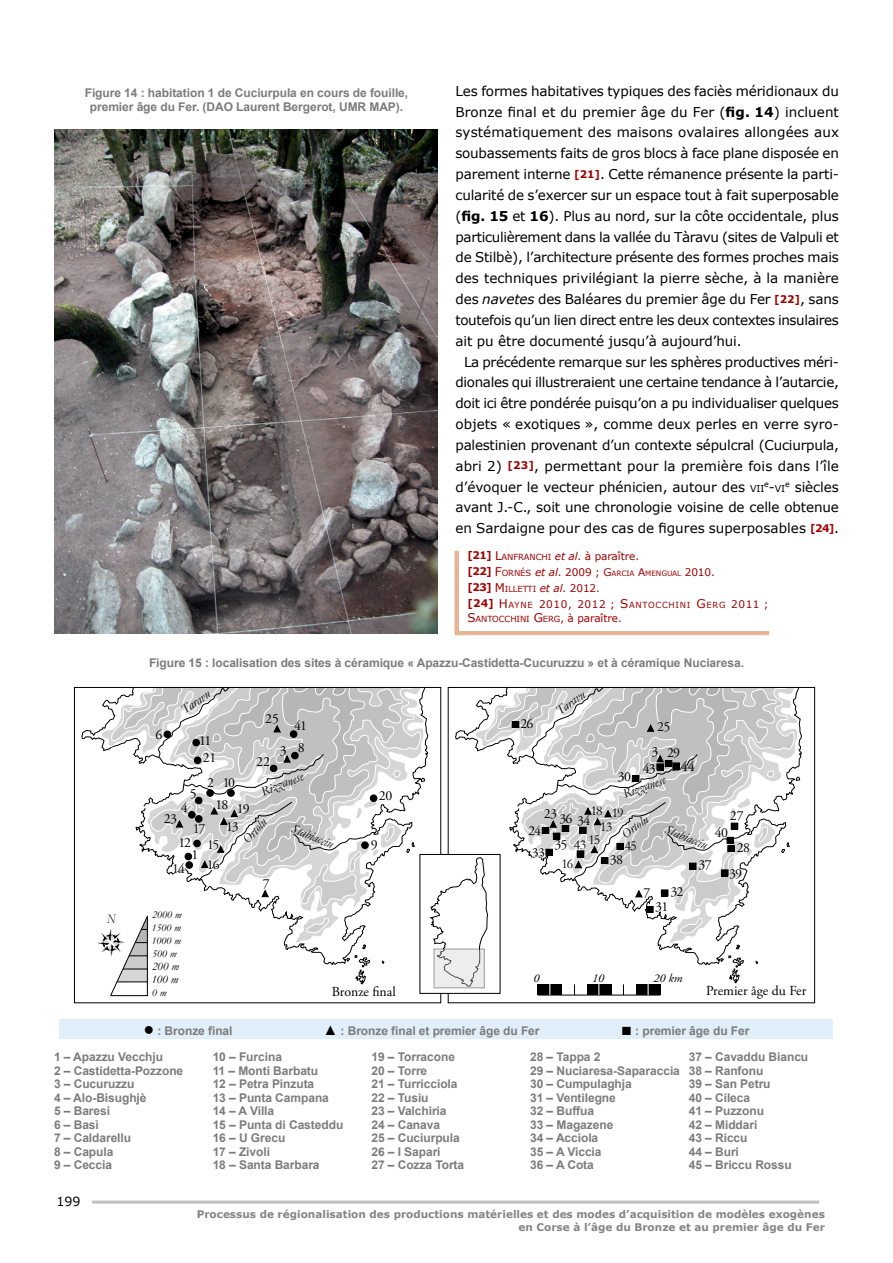
<style>
.page{position:relative;width:893px;height:1263px;background:#fff}
.page>*{position:absolute;margin:0;border:0;box-sizing:border-box;transform-origin:0 0}
.t1{font:13.8px/20.2px "Adobe Garamond Pro";letter-spacing:-.05em;color:#000}
.t2{font:13.8px "Adobe Garamond Pro";color:#000}
.t3{font:13.8px/13.2px "Garamond";letter-spacing:-.075em;color:#000}
.t4{font:13.5px/20.9px "Verdana";letter-spacing:-.005em;color:#000;text-align:justify}
.t5{font:italic 13.2px "Garamond";color:#000;scale:.8 1}
.t6{font:italic 13.05px "Garamond";color:#000}
.t7{font:12.6px "Verdana";color:#000}
.t8{font:700 12px/13.5px "Arial";letter-spacing:-.005em;color:#7c7c7c}
.t9{font:italic 11.85px "Adobe Garamond Pro";color:#000}
.t10{font:italic 11.7px "Garamond";color:#000}
.t11{font:italic 10.65px "Garamond";color:#000}
.t12{font:700 10.5px/13.5px "Verdana";color:#858585;text-align:right}
.t13{font:10.5px/16px "Verdana";letter-spacing:-.005em;color:#a00000}
.t14{font:9.45px "Verdana";color:#000}
.t15{font:8.4px/16px "Verdana";letter-spacing:.08em;color:#a00000}
.t16{font:8.4px "Verdana";letter-spacing:-.01em;color:#a00000}
.s1{font-weight:700}
.s2{font-weight:700;font-size:10.5px;color:#a00000}
.s3{font-style:italic}
.s4{font-size:9.45px}
.s5{font-size:13.5px}
.s6{font-size:12px}
.s7{font-size:8.4px}
.s8{font-size:7.35px}
.s9{font-style:italic;font-size:10.5px}
.s10{font-size:10.5px}
.s11{font-family:"Garamond"}
.s12{font-family:"Times New Roman";font-weight:400;font-size:18px;color:#000}
.s13{font-family:"Times New Roman";font-weight:400;font-size:13.5px;color:#000}
</style>
<div class="page">
<hr style="left:92px;top:1200px;width:727px;height:3px;background:#c0c0c0">
<img style="left:54px;top:130px;width:384px;height:503px">
<div style="left:453px;top:550px;width:328px;height:87px;background:#c96928;opacity:.5"></div>
<div style="left:459px;top:547px;width:314px;height:83px;background:#fff"></div>
<svg style="left:74px;top:687px;width:367px;height:316px"></svg>
<svg style="left:448px;top:687px;width:367px;height:316px"></svg>
<div style="left:59px;top:1019px;width:774px;height:20px;background:#e1effb"></div>
<svg style="left:81px;top:687px;width:721px;height:314px"></svg>
<p class="t8" style="left:85px;top:86px;width:325px;text-align:center">Figure 14 : habitation 1 de Cuciurpula en cours de fouille, premier âge du Fer. (DAO Laurent Bergerot, UMR MAP).</p>
<p class="t4" style="left:455px;top:80px;width:385px">Les formes habitatives typiques des faciès méridionaux du Bronze final et du premier âge du Fer (<span class="s1">fig. 14</span>) incluent systématiquement des maisons ovalaires allongées aux soubassements faits de gros blocs à face plane disposée en parement interne <span class="s2">[21]</span>. Cette rémanence présente la parti&shy;cularité de s’exercer sur un espace tout à fait superposable (<span class="s1">fig. 15</span> et <span class="s1">16</span>). Plus au nord, sur la côte occidentale, plus particulièrement dans la vallée du Tàravu (sites de Valpuli et de Stilbè), l’architecture présente des formes proches mais des techniques privilégiant la pierre sèche, à la manière des <span class="s3">navetes</span> des Baléares du premier âge du Fer <span class="s2">[22]</span>, sans toutefois qu’un lien direct entre les deux contextes insulaires ait pu être documenté jusqu’à aujourd’hui.</p>
<p class="t4" style="left:455px;top:351px;width:385px;text-indent:9px">La précédente remarque sur les sphères productives méri&shy;dionales qui illustreraient une certaine tendance à l’autarcie, doit ici être pondérée puisqu’on a pu individualiser quelques objets « exotiques », comme deux perles en verre syro&shy;palestinien provenant d’un contexte sépulcral (Cuciurpula, abri 2) <span class="s2">[23]</span>, permettant pour la première fois dans l’île d’évoquer le vecteur phénicien, autour des <span class="s4">vii</span></p>
<p class="t4" style="left:455px;top:476px;width:385px;text-indent:330px"><sup>e</sup> siècles avant J.-C., soit une chronologie voisine de celle obtenue en Sardaigne pour des cas de figures superposables <span class="s2">[24]</span>.</p>
<p class="t14" style="left:764px;top:482px;width:22px"><sup>e</sup><span class="s5">-</span>vi</p>
<p class="t13" style="left:467px;top:548px;width:249px"><span class="s1">[21]</span> <span class="s6">L</span><span class="s7">anfranchi</span> <span class="s3">et al</span>. à paraître.<br><span class="s1">[22]</span> <span class="s6">F</span><span class="s7">ornés</span> <span class="s3">et al</span>. 2009 ; G<span class="s8">arcia</span> A<span class="s8">m engual</span> 2010.</p>
<p class="t15" style="left:467px;top:581px;width:303px"><sup>[23]</sup> <span class="s6">M</span>illetti <span class="s9">et al</span><span class="s10">. 2012.<br></span><sup>[24]</sup> <span class="s6">H</span>ayne <span class="s10">2010, 2012 ;</span> <span class="s6">S</span>antocchini <span class="s6">G</span> erg <span class="s10">2011 ;</span></p>
<p class="t16" style="left:467px;top:613px;width:156px"><span class="s6">S</span>antocchini <span class="s6">G</span> erg<span class="s10">, à paraître.</span></p>
<p class="t8" style="left:149px;top:656px;width:596px">Figure 15 : localisation des sites à céramique « Apazzu-Castidetta-Cucuruzzu » et à céramique Nuciaresa.</p>
<p class="t5" style="left:107px;top:910px;width:12px">N</p>
<p class="t1" style="left:156px;top:725px;width:8px">6</p>
<p class="t6" style="left:178px;top:704px;width:33px;rotate:-35deg">Taravu</p>
<p class="t1" style="left:265px;top:709px;width:15px">25</p>
<p class="t1" style="left:199px;top:731px;width:14px">11</p>
<p class="t1" style="left:203px;top:748px;width:15px">21</p>
<p class="t1" style="left:256px;top:752px;width:15px">22</p>
<p class="t1" style="left:280px;top:741px;width:8px">3</p>
<p class="t1" style="left:294px;top:716px;width:14px">41</p>
<p class="t1" style="left:298px;top:738px;width:8px">8</p>
<p class="t6" style="left:258px;top:783px;width:46px;rotate:-21deg">Rizzanese</p>
<p class="t1" style="left:207px;top:773px;width:8px">2</p>
<p class="t1" style="left:223px;top:773px;width:14px">10</p>
<p class="t1" style="left:190px;top:784px;width:8px">5</p>
<p class="t1" style="left:215px;top:797px;width:36px">18 19</p>
<p class="t1" style="left:181px;top:798px;width:8px">4</p>
<p class="t1" style="left:164px;top:809px;width:15px">23</p>
<p class="t6" style="left:238px;top:836px;width:31px;rotate:-49deg">Ortolu</p>
<p class="t6" style="left:296px;top:819px;width:46px;rotate:23deg">Stabiacciu</p>
<p class="t1" style="left:226px;top:817px;width:14px">13</p>
<p class="t1" style="left:193px;top:819px;width:14px">17</p>
<p class="t1" style="left:178px;top:833px;width:14px">12</p>
<p class="t1" style="left:207px;top:835px;width:14px">15<br>16</p>
<p class="t1" style="left:191px;top:845px;width:8px">1</p>
<p class="t1" style="left:172px;top:859px;width:14px">14</p>
<p class="t11" style="left:152px;top:907px;width:31px">2000 m</p>
<p class="t11" style="left:152px;top:920px;width:31px">1500 m</p>
<p class="t11" style="left:152px;top:933px;width:31px">1000 m</p>
<p class="t11" style="left:152px;top:946px;width:26px">500 m</p>
<p class="t10" style="left:152px;top:958px;width:28px">200 m</p>
<p class="t10" style="left:151px;top:972px;width:28px">100 m</p>
<p class="t1" style="left:263px;top:874px;width:8px">7</p>
<p class="t1" style="left:379px;top:786px;width:15px">20</p>
<p class="t1" style="left:371px;top:835px;width:8px">9</p>
<p class="t11" style="left:152px;top:985px;width:16px">0 m</p>
<p class="t2" style="left:332px;top:983px;width:66px">Bronze final</p>
<p class="t6" style="left:552px;top:704px;width:33px;rotate:-35deg">Taravu</p>
<p class="t1" style="left:520px;top:714px;width:15px">26</p>
<p class="t1" style="left:657px;top:717px;width:15px">25</p>
<p class="t1" style="left:651px;top:742px;width:8px">3</p>
<p class="t1" style="left:667px;top:743px;width:15px">29</p>
<p class="t1" style="left:643px;top:759px;width:15px">43</p>
<p class="t1" style="left:681px;top:757px;width:15px">44</p>
<p class="t1" style="left:618px;top:767px;width:15px">30</p>
<p class="t6" style="left:620px;top:785px;width:46px;rotate:-19deg">Rizzanese</p>
<p class="t1" style="left:544px;top:804px;width:15px">23</p>
<p class="t3" style="left:591px;top:804px;width:34px">18 19</p>
<p class="t1" style="left:730px;top:806px;width:15px">27</p>
<p class="t1" style="left:737px;top:838px;width:15px">28</p>
<p class="t1" style="left:554px;top:806px;width:33px;line-height:26.4px;text-indent:5px">36<br>35 <span class="s11">43</span></p>
<p class="t1" style="left:577px;top:811px;width:15px">34</p>
<p class="t6" style="left:618px;top:828px;width:31px;rotate:-36deg">Ortolu</p>
<p class="t6" style="left:669px;top:820px;width:46px;rotate:23deg">Stabiacciu</p>
<p class="t3" style="left:588px;top:820px;width:25px;text-indent:12px">13<br>15</p>
<p class="t1" style="left:715px;top:823px;width:15px">40</p>
<p class="t3" style="left:625px;top:838px;width:13px">45</p>
<p class="t1" style="left:532px;top:843px;width:15px">33</p>
<p class="t1" style="left:610px;top:850px;width:15px">38</p>
<p class="t3" style="left:561px;top:856px;width:13px">16</p>
<p class="t1" style="left:698px;top:855px;width:15px">37</p>
<p class="t1" style="left:729px;top:864px;width:15px">39</p>
<p class="t1" style="left:643px;top:883px;width:8px">7</p>
<p class="t1" style="left:670px;top:881px;width:15px">32</p>
<p class="t1" style="left:655px;top:897px;width:15px">31</p>
<p class="t9" style="left:533px;top:971px;width:7px">0</p>
<p class="t9" style="left:592px;top:971px;width:13px">10</p>
<p class="t9" style="left:653px;top:971px;width:30px">20 km</p>
<p class="t2" style="left:706px;top:982px;width:102px">Premier âge du Fer</p>
<p class="t8" style="left:143px;top:1025px;width:91px"><span class="s12">●</span> : Bronze final</p>
<p class="t8" style="left:324px;top:1025px;width:217px"><span class="s13">▲</span> : Bronze final et premier âge du Fer</p>
<p class="t8" style="left:621px;top:1025px;width:130px"><span class="s12">■</span> : premier âge du Fer</p>
<p class="t8" style="left:54px;top:1050px;width:131px">1 – Apazzu Vecchju<br>2 – Castidetta-Pozzone<br>3 – Cucuruzzu<br>4 – Alo-Bisughjè<br>5 – Baresi<br>6 – Basì<br>7 – Caldarellu<br>8 – Capula<br>9 – Ceccia</p>
<p class="t8" style="left:213px;top:1050px;width:132px">10 – Furcina<br>11 – Monti Barbatu<br>12 – Petra Pinzuta<br>13 – Punta Campana<br>14 – A Villa<br>15 – Punta di Casteddu<br>16 – U Grecu<br>17 – Zivoli<br>18 – Santa Barbara</p>
<p class="t8" style="left:371px;top:1050px;width:94px">19 – Torracone<br>20 – Torre<br>21 – Turricciola<br>22 – Tusiu<br>23 – Valchiria<br>24 – Canava<br>25 – Cuciurpula<br>26 – I Sapari<br>27 – Cozza Torta</p>
<p class="t8" style="left:530px;top:1050px;width:151px">28 – Tappa 2<br>29 – Nuciaresa-Saparaccia<br>30 – Cumpulaghja<br>31 – Ventilegne<br>32 – Buffua<br>33 – Magazene<br>34 – Acciola<br>35 – A Viccia<br>36 – A Cota</p>
<p class="t8" style="left:689px;top:1050px;width:121px">37 – Cavaddu Biancu<br>38 – Ranfonu<br>39 – San Petru<br>40 – Cileca<br>41 – Puzzonu<br>42 – Middari<br>43 – Riccu<br>44 – Buri<br>45 – Briccu Rossu</p>
<p class="t7" style="left:57px;top:1192px;width:26px">199</p>
<p class="t12" style="left:197px;top:1207px;width:630px">Processus de régionalisation des productions matérielles et des modes d’acquisition de modèles exogènes en Corse à l’âge du Bronze et au premier âge du Fer</p>
</div>
